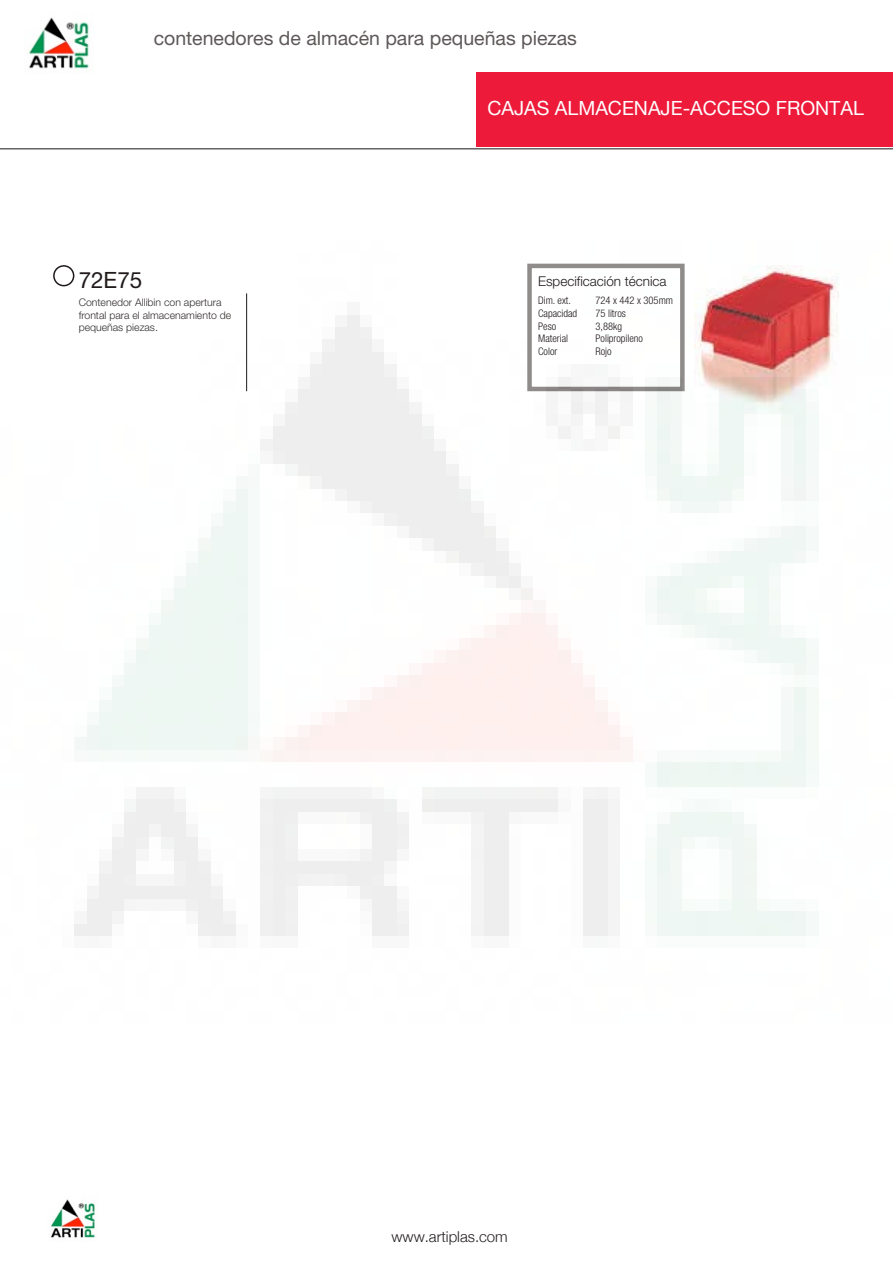
<style>
.page{position:relative;width:893px;height:1263px;background:#fff}
.page>*{position:absolute;margin:0;border:0;box-sizing:border-box;transform-origin:0 0}
.t1{font:22.5px "Helvetica Neue";color:#110a0b}
.t2{font:19.5px "Helvetica Neue";color:#5e5858}
.t3{font:19.5px "Helvetica Neue";color:#fff}
.t4{font:300 15px "Helvetica Neue";color:#251f1f}
.t5{font:300 13.5px "Helvetica Neue";color:#110a0b}
.t6{font:300 condensed 10.5px "Helvetica Neue";color:#110a0b}
.t7{font:300 10.5px/12.6px "Helvetica Neue";color:#262020}
</style>
<div class="page">
<hr style="left:0;top:148px;width:893px;height:1px;background:#231f20">
<div style="left:476px;top:73px;width:417px;height:74px;background:#ed1a3a"></div>
<img style="left:50px;top:1199px;width:46px;height:39px">
<img style="left:29px;top:17px;width:60px;height:52px">
<img style="left:53px;top:263px;width:786px;height:673px">
<h2 class="t2" style="left:154px;top:32px;width:425px">contenedores de almacén para pequeñas piezas</h2>
<h1 class="t1" style="left:79px;top:272px;width:65px">72E75</h1>
<p class="t7" style="left:79px;top:297px;width:154px">Contenedor Allibin con apertura frontal para el almacenamiento de pequeñas piezas.</p>
<h2 class="t3" style="left:487px;top:94px;width:378px">CAJAS ALMACENAJE-ACCESO FRONTAL</h2>
<p class="t5" style="left:538px;top:276px;width:130px">Especificación técnica</p>
<p class="t6" style="left:538px;top:297px;width:34px">Dim. ext.</p>
<p class="t6" style="left:596px;top:297px;width:79px">724 x 442 x 305mm</p>
<p class="t6" style="left:538px;top:309px;width:41px">Capacidad</p>
<p class="t6" style="left:596px;top:309px;width:32px">75 litros</p>
<p class="t6" style="left:538px;top:322px;width:20px">Peso</p>
<p class="t6" style="left:596px;top:322px;width:28px">3,88kg</p>
<p class="t6" style="left:538px;top:335px;width:31px">Material</p>
<p class="t6" style="left:596px;top:335px;width:49px">Polipropileno</p>
<p class="t6" style="left:538px;top:347px;width:21px">Color</p>
<p class="t6" style="left:596px;top:347px;width:18px">Rojo</p>
<h3 class="t4" style="left:391px;top:1224px;width:118px">www.artiplas.com</h3>
</div>
